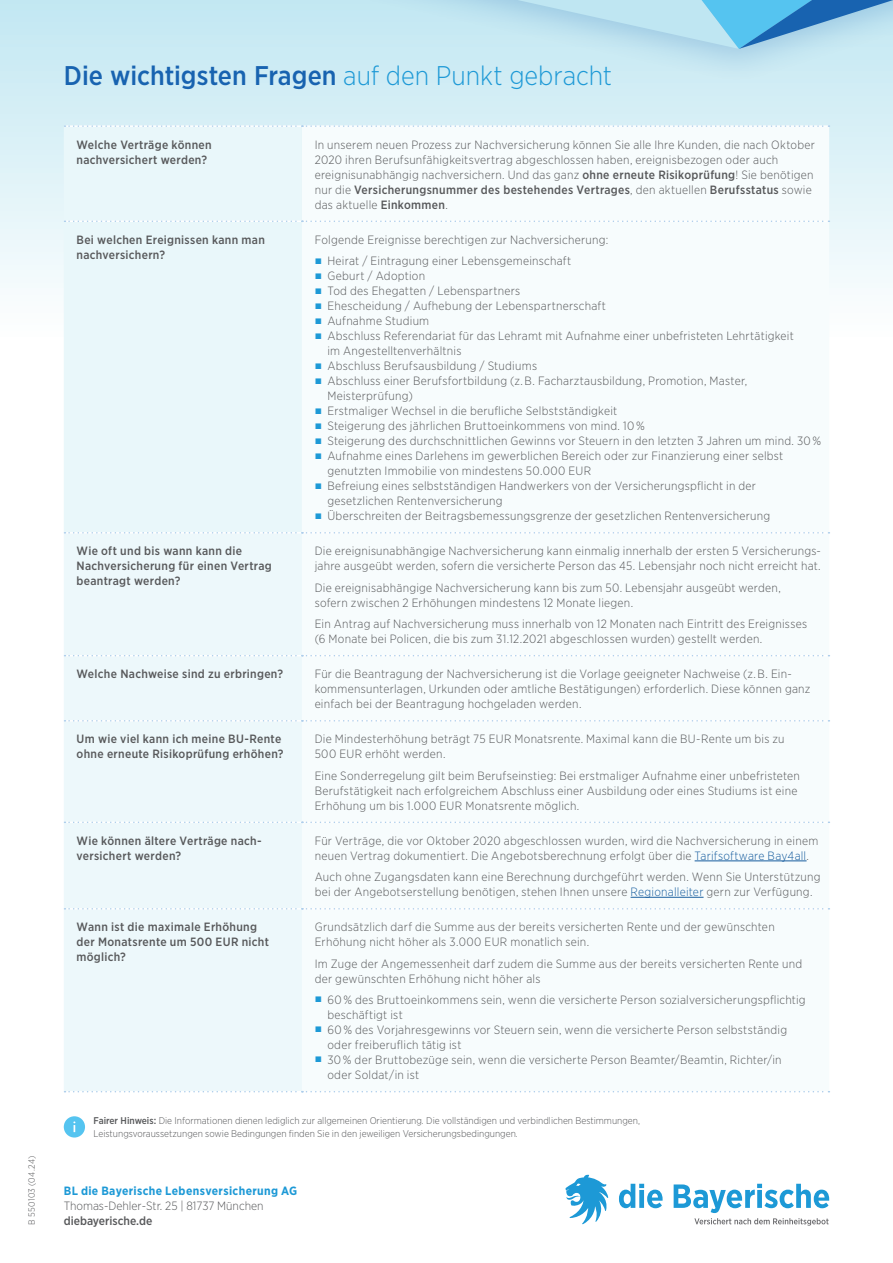
<style>
.page{position:relative;width:893px;height:1263px;background:#fff}
.page>*{position:absolute;margin:0;border:0;box-sizing:border-box;transform-origin:0 0}
.Subline{font:500 27px "Gotham Narrow";color:#1863b0}
.t1{font:300 12px/15px "Gotham Narrow";letter-spacing:.02em;color:#57585a}
.t2{font:500 12px/15px "Gotham Narrow";letter-spacing:.025em;color:#57585a}
.Einleitungstext{font:700 12px/15px "Gotham Narrow";letter-spacing:.03em;color:#1d99d6}
.Einleitungstext-2{font:300 9.75px/12.8px "Gotham Narrow";color:#57585a}
.Einleitungstext-3{font:300 9px "Gotham Narrow";letter-spacing:.03em;color:#57585a}
.s1{font-weight:300;color:#1d99d6}
.s2{font-weight:500}
.s3{font-family:"Arial";font-weight:400;color:#1d99d6}
.s4{color:#175d9e}
.s5{font-weight:300;color:#57585a}
.s6{font-weight:500;color:#57585a}
</style>
<div class="page">
<div style="left:0;top:0;width:893px;height:340px;background:linear-gradient(to bottom,#c1e7f2,#fefefe)"></div>
<div style="left:103px;top:0;width:790px;height:84px;background:#cbebf4"></div>
<svg style="left:517px;top:0;width:376px;height:49px"></svg>
<svg style="left:619px;top:1184px;width:44px;height:24px"></svg>
<svg style="left:674px;top:1184px;width:155px;height:41px"></svg>
<svg style="left:565px;top:1174px;width:44px;height:50px"></svg>
<div style="left:64px;top:126px;width:238px;height:407px;background:#e9f7fa"></div>
<svg style="left:302px;top:127px;width:527px;height:964px"></svg>
<div style="left:64px;top:533px;width:238px;height:559px;background:#edf8fb"></div>
<svg style="left:65px;top:125px;width:764px;height:2px"></svg>
<svg style="left:65px;top:221px;width:764px;height:1px"></svg>
<svg style="left:65px;top:532px;width:764px;height:1px"></svg>
<svg style="left:65px;top:655px;width:764px;height:1px"></svg>
<svg style="left:65px;top:720px;width:764px;height:1px"></svg>
<svg style="left:65px;top:821px;width:764px;height:2px"></svg>
<svg style="left:65px;top:908px;width:764px;height:1px"></svg>
<svg style="left:65px;top:1091px;width:764px;height:1px"></svg>
<hr style="left:695px;top:860px;width:112px;height:1px;background:#175d9e">
<hr style="left:631px;top:897px;width:73px;height:1px;background:#175d9e">
<div style="left:64px;top:1116px;width:21px;height:21px;background:#55c4f0;border-radius:50%"></div>
<svg style="left:73px;top:1121px;width:2px;height:11px"></svg>
<p class="Einleitungstext-3" style="left:26px;top:1225px;width:70px;rotate:-90deg">B 550103 (04.24)</p>
<p class="Subline" style="left:64px;top:59px;width:550px">Die wichtigsten Fragen <span class="s1">auf den Punkt gebracht</span></p>
<p class="t2" style="left:77px;top:137px;width:137px">Welche Verträge können nachversichert werden?</p>
<p class="t1" style="left:315px;top:136px;width:502px">In unserem neuen Prozess zur Nachversicherung können Sie alle Ihre Kunden, die nach Oktober 2020 ihren Berufsunfähigkeitsvertrag abgeschlossen haben, ereignisbezogen oder auch ereignisunabhängig nachversichern. Und das ganz <span class="s2">ohne erneute Risikoprüfung</span>! Sie benötigen nur die <span class="s2">Versicherungsnummer des bestehendes Vertrages</span>, den aktuellen <span class="s2">Berufsstatus</span> sowie das aktuelle <span class="s2">Einkommen</span>.</p>
<p class="t2" style="left:77px;top:232px;width:190px">Bei welchen Ereignissen kann man nachversichern?</p>
<p class="t1" style="left:315px;top:232px;width:295px">Folgende Ereignisse berechtigen zur Nachversicherung:</p>
<p class="t1" style="left:315px;top:253px;width:258px"><span class="s3">■</span> Heirat / Eintragung einer Lebensgemeinschaft</p>
<p class="t1" style="left:315px;top:268px;width:112px"><span class="s3">■</span> Geburt / Adoption</p>
<p class="t1" style="left:315px;top:283px;width:207px"><span class="s3">■</span> Tod des Ehegatten / Lebenspartners</p>
<p class="t1" style="left:315px;top:298px;width:293px"><span class="s3">■</span> Ehescheidung / Aufhebung der Lebenspartnerschaft</p>
<p class="t1" style="left:315px;top:313px;width:116px"><span class="s3">■</span> Aufnahme Studium</p>
<p class="t1" style="left:327px;top:328px;width:468px;text-indent:-13px"><span class="s3">■</span> Abschluss Referendariat für das Lehramt mit Aufnahme einer unbefristeten Lehrtätigkeit im Angestelltenverhältnis</p>
<p class="t1" style="left:315px;top:358px;width:224px"><span class="s3">■</span> Abschluss Berufsausbildung / Studiums</p>
<p class="t1" style="left:327px;top:373px;width:421px;text-indent:-13px"><span class="s3">■</span> Abschluss einer Berufsfortbildung (z. B. Facharztausbildung, Promotion, Master,<br>Meisterprüfung)</p>
<p class="t1" style="left:315px;top:403px;width:304px"><span class="s3">■</span> Erstmaliger Wechsel in die berufliche Selbstständigkeit</p>
<p class="t1" style="left:315px;top:418px;width:332px"><span class="s3">■</span> Steigerung des jährlichen Bruttoeinkommens von mind. 10 %</p>
<p class="t1" style="left:315px;top:433px;width:508px"><span class="s3">■</span> Steigerung des durchschnittlichen Gewinns vor Steuern in den letzten 3 Jahren um mind. 30 %</p>
<p class="t1" style="left:327px;top:448px;width:457px;text-indent:-13px"><span class="s3">■</span> Aufnahme eines Darlehens im gewerblichen Bereich oder zur Finanzierung einer selbst genutzten Immobilie von mindestens 50.000 EUR</p>
<p class="t1" style="left:327px;top:478px;width:430px;text-indent:-13px"><span class="s3">■</span> Befreiung eines selbstständigen Handwerkers von der Versicherungspflicht in der gesetzlichen Rentenversicherung</p>
<p class="t1" style="left:315px;top:508px;width:457px"><span class="s3">■</span> Überschreiten der Beitragsbemessungsgrenze der gesetzlichen Rentenversicherung</p>
<p class="t2" style="left:77px;top:543px;width:197px">Wie oft und bis wann kann die<br>Nachversicherung für einen Vertrag beantragt werden?</p>
<p class="t1" style="left:315px;top:543px;width:508px">Die ereignisunabhängige Nachversicherung kann einmalig innerhalb der ersten 5 Versicherungs&shy;jahre ausgeübt werden, sofern die versicherte Person das 45. Lebensjahr noch nicht erreicht hat.</p>
<p class="t1" style="left:315px;top:579px;width:468px">Die ereignisabhängige Nachversicherung kann bis zum 50. Lebensjahr ausgeübt werden, sofern zwischen 2 Erhöhungen mindestens 12 Monate liegen.</p>
<p class="t1" style="left:315px;top:616px;width:494px">Ein Antrag auf Nachversicherung muss innerhalb von 12 Monaten nach Eintritt des Ereignisses (6 Monate bei Policen, die bis zum 31.12.2021 abgeschlossen wurden) gestellt werden.</p>
<p class="t2" style="left:77px;top:666px;width:208px">Welche Nachweise sind zu erbringen?</p>
<p class="t1" style="left:315px;top:666px;width:497px">Für die Beantragung der Nachversicherung ist die Vorlage geeigneter Nachweise (z. B. Ein&shy;kommensunterlagen, Urkunden oder amtliche Bestätigungen) erforderlich. Diese können ganz einfach bei der Beantragung hochgeladen werden.</p>
<p class="t2" style="left:77px;top:731px;width:208px">Um wie viel kann ich meine BU-Rente ohne erneute Risikoprüfung erhöhen?</p>
<p class="t1" style="left:315px;top:731px;width:471px">Die Mindesterhöhung beträgt 75 EUR Monatsrente. Maximal kann die BU-Rente um bis zu<br>500 EUR erhöht werden.</p>
<p class="t1" style="left:315px;top:767px;width:487px">Eine Sonderregelung gilt beim Berufseinstieg: Bei erstmaliger Aufnahme einer unbefristeten<br>Berufstätigkeit nach erfolgreichem Abschluss einer Ausbildung oder eines Studiums ist eine<br>Erhöhung um bis 1.000 EUR Monatsrente möglich.</p>
<p class="t2" style="left:77px;top:833px;width:185px">Wie können ältere Verträge nach&shy;versichert werden?</p>
<p class="t1" style="left:315px;top:833px;width:505px">Für Verträge, die vor Oktober 2020 abgeschlossen wurden, wird die Nachversicherung in einem neuen Vertrag dokumentiert. Die Angebotsberechnung erfolgt über die <span class="s4">Tarifsoftware Bay4all</span>.</p>
<p class="t1" style="left:315px;top:869px;width:507px">Auch ohne Zugangsdaten kann eine Berechnung durchgeführt werden. Wenn Sie Unterstützung bei der Angebotserstellung benötigen, stehen Ihnen unsere <span class="s4">Regionalleiter</span> gern zur Verfügung.</p>
<p class="t2" style="left:77px;top:919px;width:194px">Wann ist die maximale Erhöhung der Monatsrente um 500 EUR nicht möglich?</p>
<p class="t1" style="left:315px;top:919px;width:462px">Grundsätzlich darf die Summe aus der bereits versicherten Rente und der gewünschten<br>Erhöhung nicht höher als 3.000 EUR monatlich sein.</p>
<p class="t1" style="left:315px;top:955px;width:489px">Im Zuge der Angemessenheit darf zudem die Summe aus der bereits versicherten Rente und der gewünschten Erhöhung nicht höher als</p>
<p class="t1" style="left:327px;top:992px;width:480px;text-indent:-13px"><span class="s3">■</span> 60 % des Bruttoeinkommens sein, wenn die versicherte Person sozialversicherungspflichtig beschäftigt ist</p>
<p class="t1" style="left:327px;top:1022px;width:461px;text-indent:-13px"><span class="s3">■</span> 60 % des Vorjahresgewinns vor Steuern sein, wenn die versicherte Person selbstständig oder freiberuflich tätig ist</p>
<p class="t1" style="left:327px;top:1052px;width:456px;text-indent:-13px"><span class="s3">■</span> 30 % der Bruttobezüge sein, wenn die versicherte Person Beamter/Beamtin, Richter/in oder Soldat/in ist</p>
<p class="Einleitungstext-2" style="left:94px;top:1114px;width:548px"><span class="s2">Fairer Hinweis:</span> Die Informationen dienen lediglich zur allgemeinen Orientierung. Die vollständigen und verbindlichen Bestimmungen,<br>Leistungsvoraussetzungen sowie Bedingungen finden Sie in den jeweiligen Versicherungsbedingungen.</p>
<p class="Einleitungstext" style="left:64px;top:1183px;width:235px">BL die Bayerische Lebensversicherung AG<br><span class="s5">Thomas-Dehler-Str. 25 | 81737 München </span><span class="s6">diebayerische.de</span></p>
</div>
